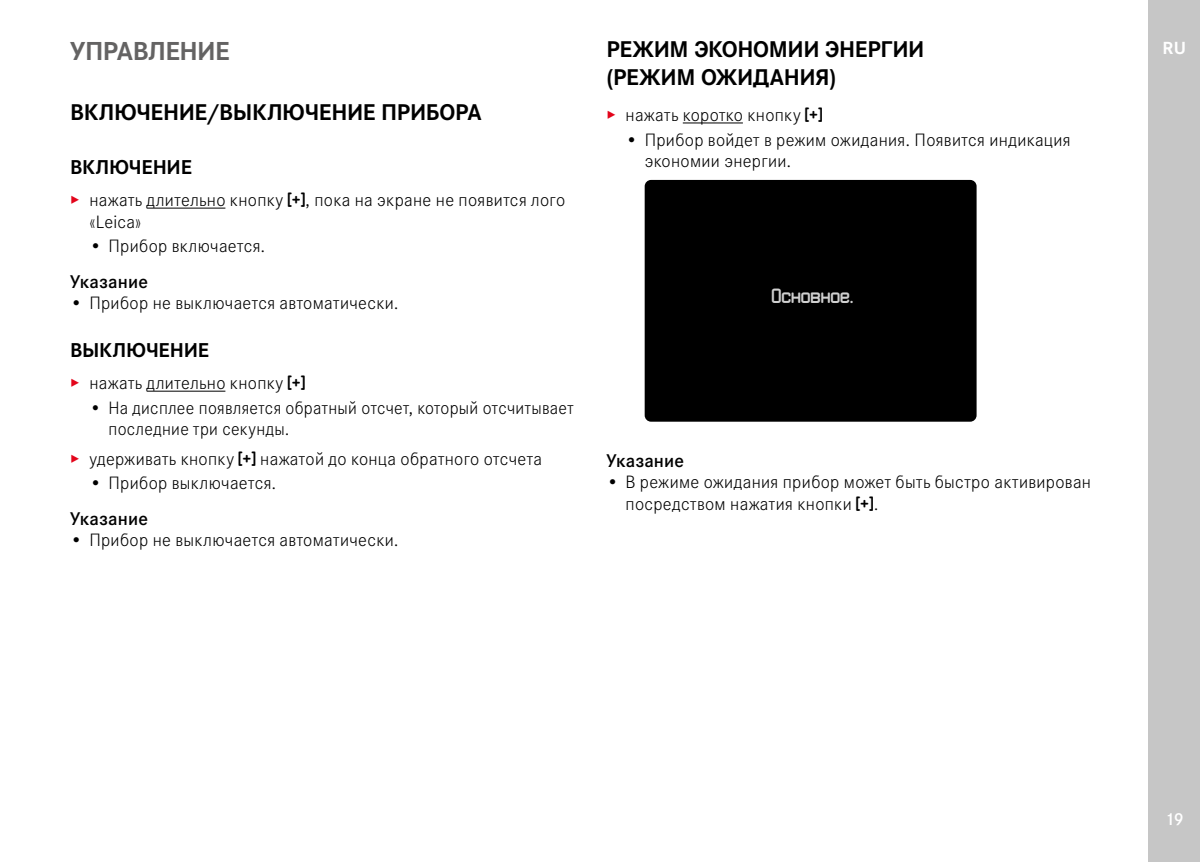
<style>
.page{position:relative;width:1200px;height:862px;background:#fff}
.page>*{position:absolute;margin:0;border:0;box-sizing:border-box;transform-origin:0 0}
.t1{font:700 27px "Corporate S";letter-spacing:-.025em;color:#646363}
.t2{font:700 23.62px/28.3px "Corporate S";letter-spacing:-.015em;color:#000}
.t3{font:700 20.7px "Corporate S";letter-spacing:-.015em;color:#000}
.t4{font:600 19.12px "Corporate S";letter-spacing:.005em;color:#000}
.t5{font:300 18.45px/21.4px "Corporate S";letter-spacing:.02em;color:#000}
.t6{font:700 18.22px "Corporate S";color:#fff}
.t7{font:18px "LG1054";color:#d0d0d0}
.t8{font:600 18px "Corporate S";color:#fff}
.s1{color:#e3051b}
.s2{font-family:"LG1054";font-weight:400;font-size:15.75px}
</style>
<div class="page">
<div style="left:1148px;top:0;width:51px;height:861px;background:#c6c6c6"></div>
<hr style="left:147px;top:207px;width:78px;height:1px;background:#000">
<hr style="left:147px;top:390px;width:78px;height:1px;background:#000">
<hr style="left:682px;top:122px;width:60px;height:1px;background:#000">
<div style="left:644px;top:180px;width:332px;height:241px;background:#000;border-radius:6px"></div>
<h1 class="t1" style="left:70px;top:29px;width:161px">УПРАВЛЕНИЕ</h1>
<p class="t2" style="left:70px;top:96px;width:413px">ВКЛЮЧЕНИЕ/ВЫКЛЮЧЕНИЕ ПРИБОРА</p>
<p class="t3" style="left:70px;top:150px;width:123px">ВКЛЮЧЕНИЕ</p>
<p class="t5" style="left:89px;top:188px;width:477px;text-indent:-19px"><span class="s1">▸</span> нажать длительно кнопку <span class="s2">[+]</span>, пока на экране не появится лого «Leica»</p>
<p class="t5" style="left:89px;top:234px;width:177px">• Прибор включается.</p>
<p class="t4" style="left:70px;top:267px;width:79px">Указание</p>
<p class="t5" style="left:70px;top:291px;width:330px">• Прибор не выключается автоматически.</p>
<p class="t3" style="left:70px;top:333px;width:140px">ВЫКЛЮЧЕНИЕ</p>
<p class="t5" style="left:70px;top:371px;width:236px"><span class="s1">▸</span> нажать длительно кнопку <span class="s2">[+]</span></p>
<p class="t5" style="left:108px;top:396px;width:466px;text-indent:-19px">• На дисплее появляется обратный отсчет, который отсчитывает последние три секунды.</p>
<p class="t5" style="left:70px;top:446px;width:473px"><span class="s1">▸</span> удерживать кнопку <span class="s2">[+]</span> нажатой до конца обратного отсчета</p>
<p class="t5" style="left:89px;top:471px;width:188px">• Прибор выключается.</p>
<p class="t4" style="left:70px;top:504px;width:79px">Указание</p>
<p class="t5" style="left:70px;top:528px;width:330px">• Прибор не выключается автоматически.</p>
<p class="t2" style="left:606px;top:33px;width:319px">РЕЖИМ ЭКОНОМИИ ЭНЕРГИИ (РЕЖИМ ОЖИДАНИЯ)</p>
<p class="t5" style="left:606px;top:103px;width:217px"><span class="s1">▸</span> нажать коротко кнопку <span class="s2">[+]</span></p>
<p class="t5" style="left:644px;top:128px;width:427px;text-indent:-19px">• Прибор войдет в режим ожидания. Появится индикация экономии энергии.</p>
<p class="t7" style="left:771px;top:285px;width:84px">Основное.</p>
<p class="t4" style="left:606px;top:446px;width:79px">Указание</p>
<p class="t5" style="left:625px;top:470px;width:467px;text-indent:-19px">• В режиме ожидания прибор может быть быстро активирован посредством нажатия кнопки <span class="s2">[+]</span>.</p>
<p class="t6" style="left:1162px;top:34px;width:25px">RU</p>
<p class="t8" style="left:1164px;top:805px;width:20px">19</p>
</div>
